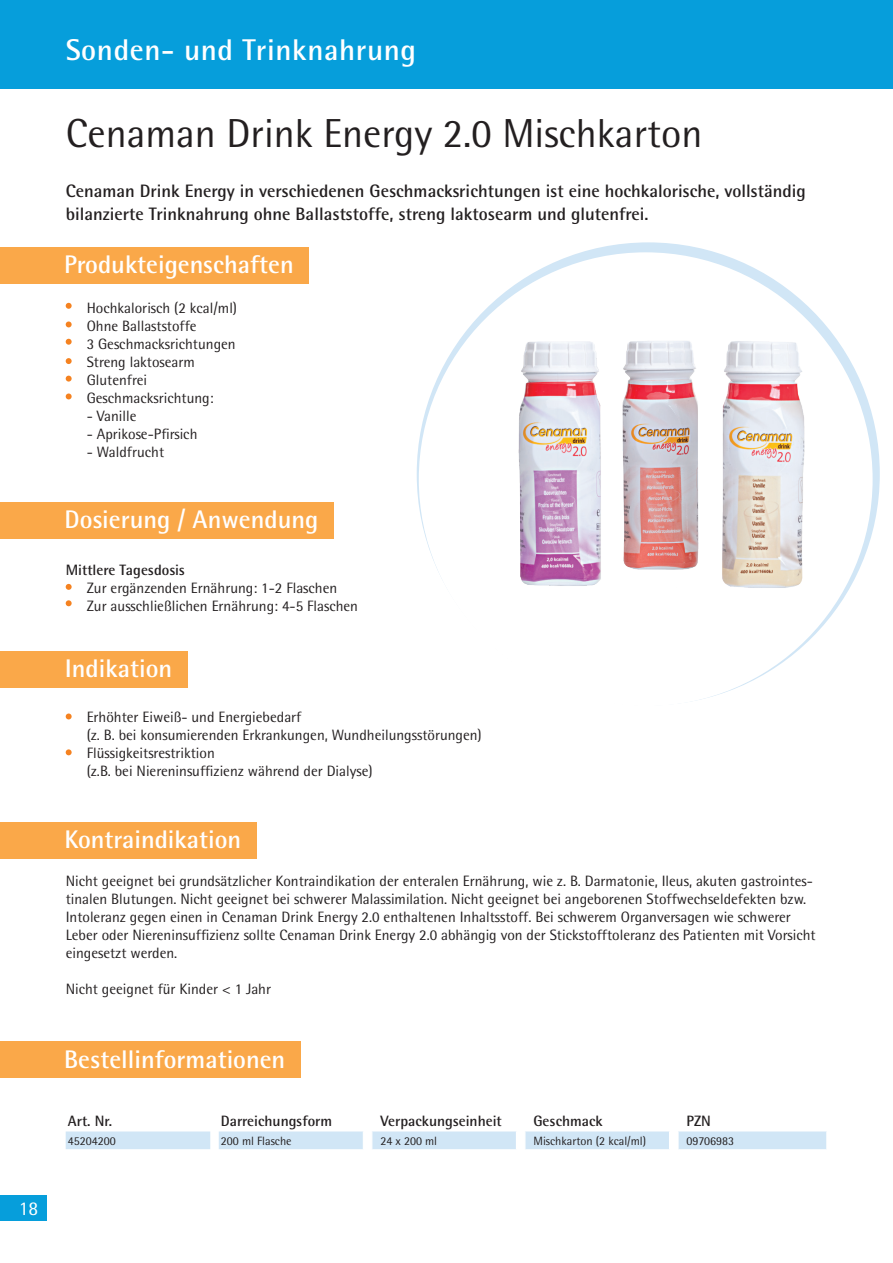
<style>
.page{position:relative;width:893px;height:1263px;background:#fff}
.page>*{position:absolute;margin:0;border:0;box-sizing:border-box;transform-origin:0 0}
.t1{font:40.5px "Rotis Semi Sans";color:#231f20}
.t2{font:700 30px "Rotis Semi Sans";letter-spacing:.02em;color:#fff}
.t3{font:700 25.5px "Rotis Semi Sans";color:#fff}
.t4{font:19.5px "Rotis Semi Sans";color:#fff}
.t5{font:700 18px/23.2px "Rotis Semi Sans";color:#231f20}
.t6{font:15px/18px "Rotis Semi Sans";color:#231f20}
.t7{font:700 15px "Rotis Semi Sans";color:#231f20}
.t8{font:12px "Rotis Semi Sans";color:#231f20}
</style>
<div class="page">
<div style="left:417px;top:242px;width:463px;height:463px;background:#d1e6f6;border-radius:50%"></div>
<div style="left:419px;top:252px;width:454px;height:454px;background:#fff;border-radius:50%"></div>
<div style="left:0;top:1195px;width:47px;height:25px;background:#069edb"></div>
<div style="left:0;top:0;width:893px;height:88px;background:#069edb"></div>
<div style="left:0;top:247px;width:309px;height:36px;background:#faa849"></div>
<div style="left:0;top:502px;width:333px;height:37px;background:#faa849"></div>
<div style="left:0;top:651px;width:187px;height:37px;background:#faa849"></div>
<div style="left:0;top:822px;width:256px;height:37px;background:#faa849"></div>
<div style="left:0;top:1041px;width:300px;height:37px;background:#faa849"></div>
<svg style="left:66px;top:303px;width:6px;height:6px"></svg>
<svg style="left:66px;top:321px;width:6px;height:6px"></svg>
<svg style="left:66px;top:339px;width:6px;height:6px"></svg>
<svg style="left:66px;top:376px;width:6px;height:6px"></svg>
<svg style="left:66px;top:393px;width:6px;height:6px"></svg>
<svg style="left:66px;top:713px;width:6px;height:6px"></svg>
<svg style="left:66px;top:584px;width:6px;height:6px"></svg>
<svg style="left:66px;top:600px;width:6px;height:6px"></svg>
<svg style="left:66px;top:749px;width:6px;height:6px"></svg>
<svg style="left:66px;top:358px;width:6px;height:6px"></svg>
<svg style="left:66px;top:1131px;width:761px;height:18px;background:#d4e7f6"></svg>
<img style="left:518px;top:332px;width:303px;height:256px">
<h3 class="t4" style="left:19px;top:1197px;width:21px">18</h3>
<h2 class="t2" style="left:66px;top:32px;width:352px">Sonden- und Trinknahrung</h2>
<h1 class="t1" style="left:66px;top:109px;width:638px">Cenaman Drink Energy 2.0 Mischkarton</h1>
<p class="t5" style="left:66px;top:179px;width:742px">Cenaman Drink Energy in verschiedenen Geschmacksrichtungen ist eine hochkalorische, vollständig bilanzierte Trinknahrung ohne Ballaststoffe, streng laktosearm und glutenfrei.</p>
<h3 class="t3" style="left:64px;top:249px;width:231px">Produkteigenschaften</h3>
<p class="t6" style="left:87px;top:299px;width:152px">Hochkalorisch (2 kcal/ml)<br>Ohne Ballaststoffe<br>3 Geschmacksrichtungen<br>Streng laktosearm<br>Glutenfrei<br>Geschmacksrichtung:</p>
<p class="t6" style="left:87px;top:407px;width:51px">- Vanille</p>
<p class="t6" style="left:87px;top:425px;width:112px">- Aprikose-Pfirsich</p>
<p class="t6" style="left:87px;top:443px;width:79px">- Waldfrucht</p>
<h3 class="t3" style="left:65px;top:504px;width:255px">Dosierung / Anwendung</h3>
<p class="t7" style="left:66px;top:561px;width:121px">Mittlere Tagesdosis</p>
<p class="t6" style="left:87px;top:579px;width:273px">Zur ergänzenden Ernährung: 1-2 Flaschen<br>Zur ausschließlichen Ernährung: 4-5 Flaschen</p>
<h3 class="t3" style="left:65px;top:653px;width:109px">Indikation</h3>
<p class="t6" style="left:87px;top:708px;width:397px">Erhöhter Eiweiß- und Energiebedarf<br>(z. B. bei konsumierenden Erkrankungen, Wundheilungsstörungen)<br>Flüssigkeitsrestriktion<br>(z.B. bei Niereninsuffizienz während der Dialyse)</p>
<h3 class="t3" style="left:64px;top:824px;width:178px">Kontraindikation</h3>
<p class="t6" style="left:66px;top:872px;width:751px">Nicht geeignet bei grundsätzlicher Kontraindikation der enteralen Ernährung, wie z. B. Darmatonie, Ileus, akuten gastrointes&shy;tinalen Blutungen. Nicht geeignet bei schwerer Malassimilation. Nicht geeignet bei angeborenen Stoffwechseldefekten bzw.<br>Intoleranz gegen einen in Cenaman Drink Energy 2.0 enthaltenen Inhaltsstoff. Bei schwerem Organversagen wie schwerer Leber oder Niereninsuffizienz sollte Cenaman Drink Energy 2.0 abhängig von der Stickstofftoleranz des Patienten mit Vorsicht eingesetzt werden.</p>
<p class="t6" style="left:66px;top:980px;width:207px">Nicht geeignet für Kinder &lt; 1 Jahr</p>
<h3 class="t3" style="left:64px;top:1043px;width:223px">Bestellinformationen</h3>
<p class="t7" style="left:68px;top:1111px;width:46px">Art. Nr.</p>
<p class="t7" style="left:221px;top:1111px;width:113px">Darreichungsform</p>
<p class="t7" style="left:380px;top:1111px;width:123px">Verpackungseinheit</p>
<p class="t7" style="left:533px;top:1111px;width:71px">Geschmack</p>
<p class="t7" style="left:686px;top:1111px;width:26px">PZN</p>
<p class="t8" style="left:68px;top:1134px;width:50px">45204200</p>
<p class="t8" style="left:221px;top:1134px;width:72px">200 ml Flasche</p>
<p class="t8" style="left:380px;top:1134px;width:58px">24 x 200 ml</p>
<p class="t8" style="left:533px;top:1134px;width:114px">Mischkarton (2 kcal/ml)</p>
<p class="t8" style="left:686px;top:1134px;width:49px">09706983</p>
</div>
